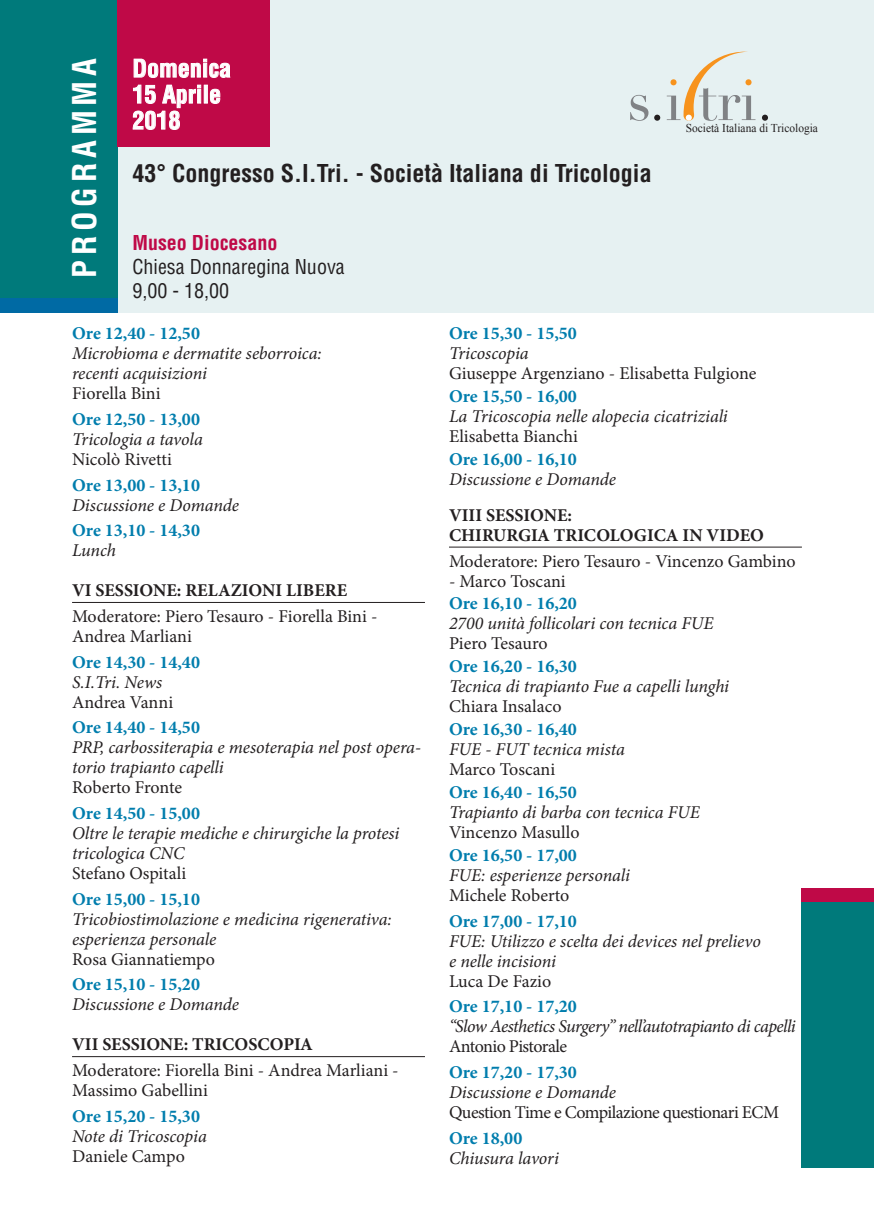
<style>
.page{position:relative;width:874px;height:1225px;background:#fff}
.page>*{position:absolute;margin:0;border:0;box-sizing:border-box;transform-origin:0 0}
.t1{font:700 condensed 32px "Helvetica";letter-spacing:.15em;color:#fff}
.t2{font:700 condensed 24px "Helvetica";color:#231f20}
.t3{font:700 condensed 24px/26px "Helvetica";color:#fff}
.t4{font:condensed 20px/24px "Helvetica";color:#231f20}
.t5{font:700 condensed 20px "Helvetica";color:#bf0947}
.t6{font:italic 18px/20px "Minion Pro";letter-spacing:-.005em;color:#231f20}
.t7{font:18px/20px "Minion Pro";letter-spacing:-.005em;color:#231f20}
.t8{font:700 18px "Minion Pro";color:#007dad}
.t9{font:700 18px/20px "Minion Pro";color:#231f20}
.t10{font:italic 18px "Minion Pro";letter-spacing:-.035em;color:#231f20}
.t11{font:18px "Minion Pro";letter-spacing:-.03em;color:#231f20}
.t12{font:18px "Minion Pro";letter-spacing:-.035em;color:#231f20}
.t13{font:12px "Times New Roman";color:#231f20;scale:.95 1}
</style>
<div class="page">
<div style="left:117px;top:0;width:756px;height:313px;background:#e6f1f2"></div>
<hr style="left:72px;top:602px;width:353px;height:1px;background:#231f20">
<hr style="left:72px;top:1056px;width:353px;height:1px;background:#231f20">
<hr style="left:449px;top:546px;width:352px;height:1px;background:#231f20">
<div style="left:0;top:0;width:117px;height:299px;background:#007a7b"></div>
<div style="left:801px;top:888px;width:72px;height:14px;background:#bf0947"></div>
<div style="left:117px;top:0;width:153px;height:147px;background:#bf0947"></div>
<svg style="left:134px;top:59px;width:96px;height:19px"></svg>
<div style="left:204px;top:85px;width:3px;height:18px;border:1px solid #fff"></div>
<svg style="left:210px;top:89px;width:10px;height:15px"></svg>
<svg style="left:133px;top:85px;width:68px;height:45px"></svg>
<div style="left:0;top:299px;width:117px;height:14px;background:#006aa4"></div>
<svg style="left:654px;top:115px;width:6px;height:6px"></svg>
<svg style="left:630px;top:95px;width:18px;height:26px"></svg>
<svg style="left:666px;top:52px;width:89px;height:69px"></svg>
<svg style="left:762px;top:115px;width:5px;height:6px"></svg>
<div style="left:801px;top:902px;width:72px;height:266px;background:#007a7b"></div>
<h1 class="t1" style="left:65px;top:278px;width:221px;rotate:-90deg">PROGRAMMA</h1>
<h2 class="t3" style="left:132px;top:55px;width:100px">Domenica<br>15 Aprile<br>2018</h2>
<h2 class="t2" style="left:132px;top:158px;width:520px">43° Congresso S.I.Tri. - Società Italiana di Tricologia</h2>
<p class="t5" style="left:132px;top:230px;width:146px">Museo Diocesano</p>
<p class="t4" style="left:132px;top:254px;width:214px">Chiesa Donnaregina Nuova<br>9,00 - 18,00</p>
<p class="t13" style="left:685px;top:120px;width:141px">Società Italiana di Tricologia</p>
<p class="t8" style="left:72px;top:321px;width:129px">Ore 12,40 - 12,50</p>
<p class="t6" style="left:72px;top:343px;width:251px">Microbioma e dermatite seborroica: recenti acquisizioni</p>
<p class="t7" style="left:72px;top:383px;width:90px">Fiorella Bini</p>
<p class="t8" style="left:72px;top:406px;width:129px">Ore 12,50 - 13,00</p>
<p class="t6" style="left:72px;top:429px;width:132px">Tricologia a tavola</p>
<p class="t7" style="left:72px;top:449px;width:101px">Nicolò Rivetti</p>
<p class="t8" style="left:72px;top:472px;width:129px">Ore 13,00 - 13,10</p>
<p class="t6" style="left:72px;top:495px;width:168px">Discussione e Domande</p>
<p class="t8" style="left:72px;top:518px;width:129px">Ore 13,10 - 14,30</p>
<p class="t6" style="left:72px;top:540px;width:45px">Lunch</p>
<p class="t9" style="left:72px;top:580px;width:276px">VI SESSIONE: RELAZIONI LIBERE</p>
<p class="t7" style="left:72px;top:606px;width:307px">Moderatore: Piero Tesauro - Fiorella Bini -<br>Andrea Marliani</p>
<p class="t8" style="left:72px;top:649px;width:129px">Ore 14,30 - 14,40</p>
<p class="t6" style="left:72px;top:672px;width:91px">S.I.Tri. News</p>
<p class="t7" style="left:72px;top:692px;width:102px">Andrea Vanni</p>
<p class="t8" style="left:72px;top:715px;width:129px">Ore 14,40 - 14,50</p>
<p class="t6" style="left:72px;top:737px;width:350px">PRP, carbossiterapia e mesoterapia nel post opera&shy;torio trapianto capelli</p>
<p class="t7" style="left:72px;top:777px;width:111px">Roberto Fronte</p>
<p class="t8" style="left:72px;top:800px;width:129px">Ore 14,50 - 15,00</p>
<p class="t6" style="left:72px;top:823px;width:329px">Oltre le terapie mediche e chirurgiche la protesi tricologica CNC</p>
<p class="t7" style="left:72px;top:863px;width:116px">Stefano Ospitali</p>
<p class="t8" style="left:72px;top:886px;width:129px">Ore 15,00 - 15,10</p>
<p class="t6" style="left:72px;top:909px;width:321px">Tricobiostimolazione e medicina rigenerativa: esperienza personale</p>
<p class="t7" style="left:72px;top:949px;width:144px">Rosa Giannatiempo</p>
<p class="t8" style="left:72px;top:972px;width:129px">Ore 15,10 - 15,20</p>
<p class="t6" style="left:72px;top:994px;width:168px">Discussione e Domande</p>
<p class="t9" style="left:72px;top:1034px;width:242px">VII SESSIONE: TRICOSCOPIA</p>
<p class="t7" style="left:72px;top:1060px;width:328px">Moderatore: Fiorella Bini - Andrea Marliani -<br>Massimo Gabellini</p>
<p class="t8" style="left:72px;top:1103px;width:129px">Ore 15,20 - 15,30</p>
<p class="t6" style="left:72px;top:1126px;width:136px">Note di Tricoscopia</p>
<p class="t7" style="left:72px;top:1146px;width:114px">Daniele Campo</p>
<p class="t8" style="left:449px;top:321px;width:129px">Ore 15,30 - 15,50</p>
<p class="t6" style="left:449px;top:343px;width:81px">Tricoscopia</p>
<p class="t7" style="left:449px;top:363px;width:309px">Giuseppe Argenziano - Elisabetta Fulgione</p>
<p class="t8" style="left:449px;top:383px;width:129px">Ore 15,50 - 16,00</p>
<p class="t6" style="left:449px;top:406px;width:280px">La Tricoscopia nelle alopecia cicatriziali</p>
<p class="t7" style="left:449px;top:426px;width:130px">Elisabetta Bianchi</p>
<p class="t8" style="left:449px;top:446px;width:129px">Ore 16,00 - 16,10</p>
<p class="t6" style="left:449px;top:469px;width:168px">Discussione e Domande</p>
<p class="t9" style="left:449px;top:505px;width:316px">VIII SESSIONE:<br>CHIRURGIA TRICOLOGICA IN VIDEO</p>
<p class="t7" style="left:449px;top:551px;width:348px">Moderatore: Piero Tesauro - Vincenzo Gambino</p>
<p class="t7" style="left:449px;top:571px;width:118px">- Marco Toscani</p>
<p class="t8" style="left:449px;top:591px;width:129px">Ore 16,10 - 16,20</p>
<p class="t6" style="left:449px;top:613px;width:266px">2700 unità follicolari con tecnica FUE</p>
<p class="t7" style="left:449px;top:634px;width:100px">Piero Tesauro</p>
<p class="t8" style="left:449px;top:654px;width:129px">Ore 16,20 - 16,30</p>
<p class="t6" style="left:449px;top:676px;width:281px">Tecnica di trapianto Fue a capelli lunghi</p>
<p class="t7" style="left:449px;top:696px;width:114px">Chiara Insalaco</p>
<p class="t8" style="left:449px;top:716px;width:129px">Ore 16,30 - 16,40</p>
<p class="t6" style="left:449px;top:739px;width:177px">FUE - FUT tecnica mista</p>
<p class="t7" style="left:449px;top:759px;width:108px">Marco Toscani</p>
<p class="t8" style="left:449px;top:779px;width:129px">Ore 16,40 - 16,50</p>
<p class="t6" style="left:449px;top:802px;width:252px">Trapianto di barba con tecnica FUE</p>
<p class="t7" style="left:449px;top:822px;width:132px">Vincenzo Masullo</p>
<p class="t8" style="left:449px;top:842px;width:129px">Ore 16,50 - 17,00</p>
<p class="t6" style="left:449px;top:865px;width:182px">FUE: esperienze personali</p>
<p class="t7" style="left:449px;top:885px;width:122px">Michele Roberto</p>
<p class="t8" style="left:449px;top:908px;width:129px">Ore 17,00 - 17,10</p>
<p class="t6" style="left:449px;top:930px;width:313px">FUE: Utilizzo e scelta dei devices nel prelievo e nelle incisioni</p>
<p class="t7" style="left:449px;top:971px;width:104px">Luca De Fazio</p>
<p class="t8" style="left:449px;top:993px;width:129px">Ore 17,10 - 17,20</p>
<p class="t10" style="left:449px;top:1014px;width:348px">“Slow Aesthetics Surgery” nell’autotrapianto di capelli</p>
<p class="t12" style="left:449px;top:1034px;width:120px">Antonio Pistorale</p>
<p class="t8" style="left:449px;top:1059px;width:129px">Ore 17,20 - 17,30</p>
<p class="t6" style="left:449px;top:1082px;width:168px">Discussione e Domande</p>
<p class="t11" style="left:449px;top:1100px;width:331px">Question Time e Compilazione questionari ECM</p>
<p class="t8" style="left:449px;top:1125px;width:75px">Ore 18,00</p>
<p class="t6" style="left:449px;top:1147px;width:111px">Chiusura lavori</p>
</div>
